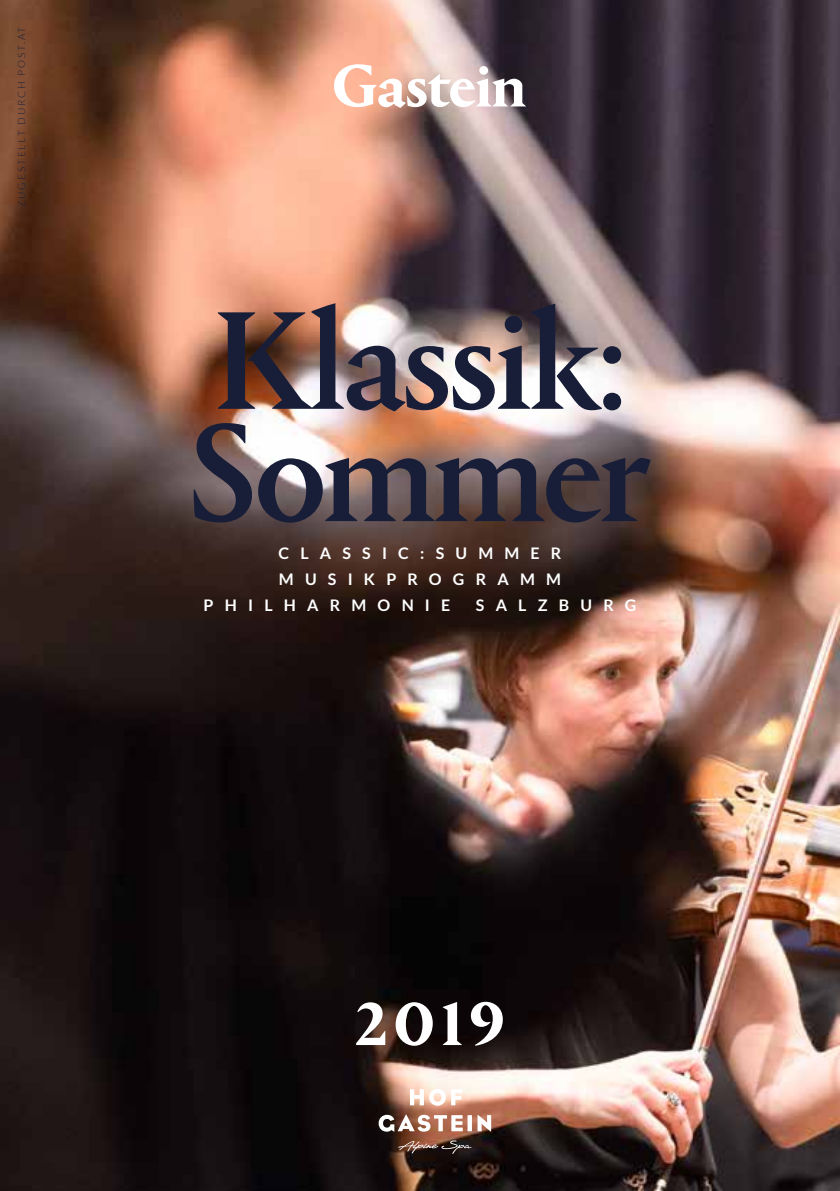
<style>
.page{position:relative;width:840px;height:1191px;background:#fff}
.page>*{position:absolute;margin:0;border:0;box-sizing:border-box;transform-origin:0 0}
.t1{font:500 145.6px/112.2px "Portrait LF";letter-spacing:-.025em;color:#181e38}
.t2{font:700 63.4px "Portrait LF";color:#fff}
.t3{font:700 16px "Lato";letter-spacing:.7em;color:#fff}
.t4{font:300 10px "Lato";letter-spacing:.19em;color:#181e38}
</style>
<div class="page">
<img style="left:0;top:0;width:839px;height:1191px">
<svg style="left:334px;top:64px;width:191px;height:44px"></svg>
<svg style="left:477px;top:1114px;width:14px;height:17px"></svg>
<svg style="left:378px;top:1114px;width:84px;height:17px"></svg>
<svg style="left:467px;top:1115px;width:4px;height:16px"></svg>
<svg style="left:410px;top:1089px;width:13px;height:16px"></svg>
<svg style="left:429px;top:1088px;width:33px;height:17px"></svg>
<svg style="left:398px;top:1140px;width:73px;height:13px"></svg>
<p class="t4" style="left:16px;top:207px;width:182px;rotate:-90deg">ZUGESTELLT DURCH POST.AT</p>
<h1 class="t1" style="left:187px;top:300px;width:466px">Klassik:<br>Sommer</h1>
<p class="t3" style="left:278px;top:544px;width:284px">CLASSIC:SUMMER</p>
<p class="t3" style="left:279px;top:570px;width:283px">MUSIKPROGRAMM</p>
<p class="t3" style="left:203px;top:596px;width:248px">PHILHARMONIE</p>
<p class="t3" style="left:475px;top:596px;width:162px">SALZBURG</p>
<h2 class="t2" style="left:355px;top:980px;width:151px">2019</h2>
</div>
